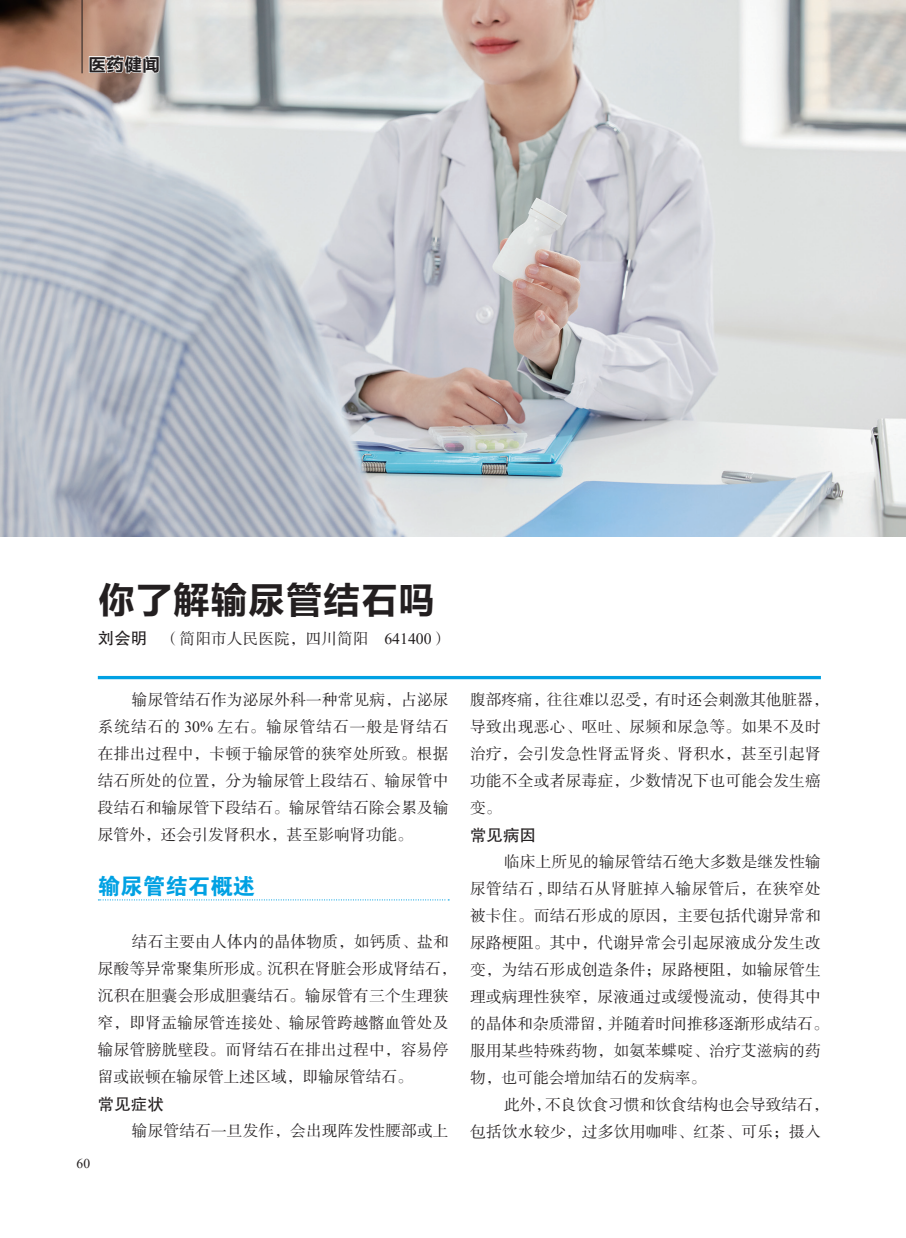
<style>
.page{position:relative;width:906px;height:1238px;background:#fff}
.page>*{position:absolute;margin:0;border:0;box-sizing:border-box;transform-origin:0 0}
.t1{font:37.5px "FZLTCHK GBK1 0";color:#231f20}
.t2{font:22.5px "FZDHTK GBK1 0";color:#00a1e3}
.t3{font:18px "FZLTCHK GBK1 0";color:#231f20}
.t4{font:16.5px "FZHTK GBK1 0";color:#231f20}
.t5{font:15.75px/27px "FZSSK GBK1 0";letter-spacing:.015em;color:#231f20}
.t6{font:13.5px "Times New Roman";color:#231f20}
.s1{font-family:"FZHTK GBK1 0";font-size:16.5px}
.s2{font-family:"Times New Roman"}
</style>
<div class="page">
<img style="left:0;top:0;width:906px;height:536px">
<svg style="left:84px;top:53px;width:76px;height:75px"></svg>
<hr style="left:82px;top:0;width:1px;height:73px;background:#231f20">
<hr style="left:98px;top:676px;width:723px;height:3px;background:#00a1e3">
<svg style="left:98px;top:899px;width:351px;height:1px"></svg>
<p class="t3" style="left:88px;top:55px;width:73px">医药健闻</p>
<h1 class="t1" style="left:98px;top:579px;width:339px">你了解输尿管结石吗</h1>
<p class="t5" style="left:98px;top:625px;width:351px"><span class="s1">刘会明</span> （简阳市人民医院，四川简阳 <span class="s2">641400</span>）</p>
<p class="t6" style="left:76px;top:1153px;width:15px">60</p>
<p class="t5" style="left:98px;top:686px;width:352px;text-align:justify;text-indent:34px">输尿管结石作为泌尿外科一种常见病，占泌尿系统结石的 <span class="s2">30%</span> 左右。输尿管结石一般是肾结石在排出过程中，卡顿于输尿管的狭窄处所致。根据结石所处的位置，分为输尿管上段结石、输尿管中段结石和输尿管下段结石。输尿管结石除会累及输尿管外，还会引发肾积水，甚至影响肾功能。</p>
<h2 class="t2" style="left:98px;top:873px;width:159px">输尿管结石概述</h2>
<p class="t5" style="left:98px;top:928px;width:360px;text-indent:34px">结石主要由人体内的晶体物质，如钙质、盐和尿酸等异常聚集所形成。沉积在肾脏会形成肾结石，沉积在胆囊会形成胆囊结石。输尿管有三个生理狭窄，即肾盂输尿管连接处、输尿管跨越髂血管处及输尿管膀胱壁段。而肾结石在排出过程中，容易停留或嵌顿在输尿管上述区域，即输尿管结石。</p>
<p class="t4" style="left:98px;top:1094px;width:67px">常见症状</p>
<p class="t5" style="left:132px;top:1117px;width:318px">输尿管结石一旦发作，会出现阵发性腰部或上</p>
<p class="t5" style="left:470px;top:686px;width:360px">腹部疼痛，往往难以忍受，有时还会刺激其他脏器，导致出现恶心、呕吐、尿频和尿急等。如果不及时治疗，会引发急性肾盂肾炎、肾积水，甚至引起肾功能不全或者尿毒症，少数情况下也可能会发生癌变。</p>
<p class="t4" style="left:470px;top:825px;width:67px">常见病因</p>
<p class="t5" style="left:470px;top:848px;width:360px;text-indent:34px">临床上所见的输尿管结石绝大多数是继发性输尿管结石 <span class="s2">,</span> 即结石从肾脏掉入输尿管后，在狭窄处被卡住。而结石形成的原因，主要包括代谢异常和尿路梗阻。其中，代谢异常会引起尿液成分发生改变，为结石形成创造条件；尿路梗阻，如输尿管生理或病理性狭窄，尿液通过或缓慢流动，使得其中的晶体和杂质滞留，并随着时间推移逐渐形成结石。服用某些特殊药物，如氨苯蝶啶、治疗艾滋病的药物，也可能会增加结石的发病率。</p>
<p class="t5" style="left:470px;top:1091px;width:360px;text-indent:34px">此外，不良饮食习惯和饮食结构也会导致结石，包括饮水较少，过多饮用咖啡、红茶、可乐；摄入</p>
</div>
